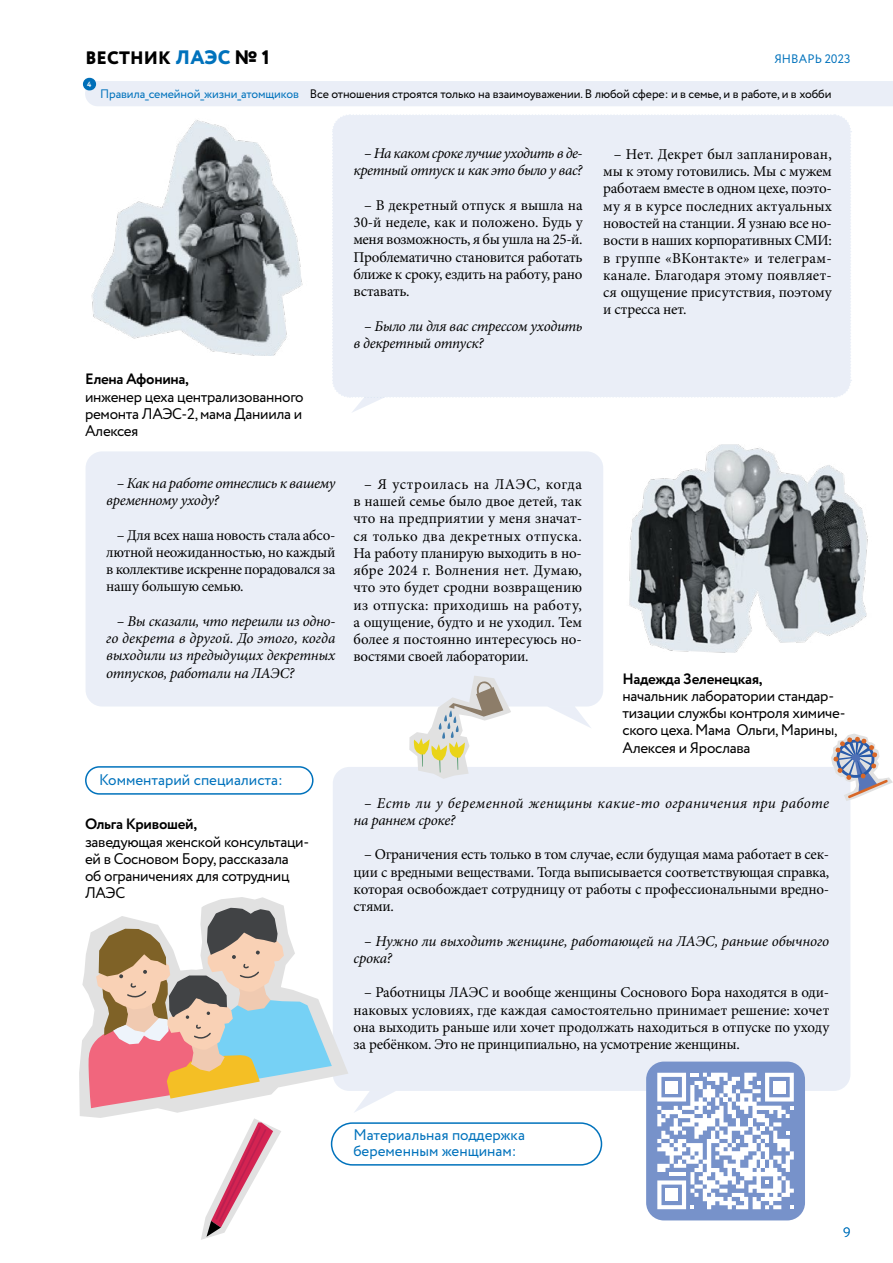
<style>
.page{position:relative;width:893px;height:1263px;background:#fff}
.page>*{position:absolute;margin:0;border:0;box-sizing:border-box;transform-origin:0 0}
.t1{font:800 18px "Circe";letter-spacing:.01em;color:#000}
.t2{font:15px/17.2px "Minion Pro";letter-spacing:-.015em;color:#000;text-align:justify}
.t3{font:italic 15px/17.2px "Minion Pro";letter-spacing:-.02em;color:#000}
.t4{font:15px/17.2px "Circe";letter-spacing:-.02em;color:#000}
.t5{font:italic 15px/17.2px "Minion Pro";letter-spacing:.015em;color:#000}
.t6{font:15px/16.5px "Circe";color:#0072bc}
.t7{font:700 15px "Circe";letter-spacing:-.02em;color:#000}
.t8{font:300 13.5px "Circe";color:#0072bc}
.t9{font:12px "Circe";letter-spacing:-.01em;color:#000}
.t10{font:12px "Circe";letter-spacing:.01em;color:#0072bc}
.t11{font:700 7.5px "Circe";color:#fff}
.s1{font-size:19.5px;color:#0072bc}
.s2{font-size:19.5px}
.s3{color:#0072bc}
</style>
<div class="page">
<div style="left:85px;top:81px;width:808px;height:25px;background:#eaeef7"></div>
<div style="left:83px;top:78px;width:13px;height:12px;background:#006fb8;border-radius:6px"></div>
<div style="left:86px;top:451px;width:517px;height:255px;background:#eaeef7;border-radius:17px"></div>
<div style="left:333px;top:767px;width:517px;height:324px;background:#eaeef7;border-radius:17px"></div>
<img style="left:91px;top:120px;width:212px;height:235px">
<img style="left:629px;top:444px;width:239px;height:208px">
<div style="left:332px;top:114px;width:520px;height:298px;background:#eaeef7"></div>
<svg style="left:547px;top:706px;width:44px;height:22px"></svg>
<svg style="left:355px;top:1091px;width:40px;height:21px"></svg>
<svg style="left:409px;top:676px;width:103px;height:103px"></svg>
<div style="left:85px;top:766px;width:229px;height:29px;border:2px solid #0072bc;border-radius:14px"></div>
<div style="left:331px;top:1122px;width:271px;height:43px;border:2px solid #0072bc;border-radius:21px"></div>
<svg style="left:79px;top:897px;width:269px;height:221px"></svg>
<svg style="left:88px;top:908px;width:244px;height:200px"></svg>
<svg style="left:201px;top:1118px;width:80px;height:122px"></svg>
<svg style="left:831px;top:733px;width:62px;height:68px"></svg>
<div style="left:646px;top:1061px;width:159px;height:159px;background:#7792ca;border-radius:18px"></div>
<svg style="left:657px;top:1073px;width:137px;height:136px"></svg>
<div style="left:666px;top:1081px;width:12px;height:12px;background:#fff"></div>
<div style="left:773px;top:1081px;width:13px;height:12px;background:#fff"></div>
<div style="left:666px;top:1189px;width:12px;height:12px;background:#fff"></div>
<p class="t1" style="left:85px;top:46px;width:186px">ВЕСТНИК <span class="s1">ЛАЭС</span> <span class="s2">№ 1</span></p>
<p class="t10" style="left:774px;top:51px;width:78px">ЯНВАРЬ 2023</p>
<p class="t11" style="left:87px;top:79px;width:6px">4</p>
<p class="t9" style="left:100px;top:86px;width:733px"><span class="s3">Правила_семейной_жизни_атомщиков</span> Все отношения строятся только на взаимоуважении. В любой сфере: и в семье, и в работе, и в хобби</p>
<p class="t3" style="left:353px;top:145px;width:231px;text-align:right">– На каком сроке лучше уходить в де&shy;кретный отпуск и как это было у вас?</p>
<p class="t2" style="left:353px;top:196px;width:231px;text-indent:11px">– В декретный отпуск я вышла на 30-й неделе, как и положено. Будь у меня возможность, я бы ушла на 25-й.<br>Проблематично становится работать ближе к сроку, ездить на работу, рано вставать.</p>
<p class="t3" style="left:353px;top:317px;width:231px;text-indent:11px">– Было ли для вас стрессом уходить в декретный отпуск?</p>
<p class="t2" style="left:603px;top:146px;width:230px;text-indent:11px">– Нет. Декрет был запланирован, мы к этому готовились. Мы с мужем работаем вместе в одном цехе, поэто&shy;му я в курсе последних актуальных новостей на станции. Я узнаю все но&shy;вости в наших корпоративных СМИ: в группе «ВКонтакте» и телеграм&shy;канале. Благодаря этому появляет&shy;ся ощущение присутствия, поэтому и стресса нет.</p>
<p class="t7" style="left:85px;top:369px;width:105px">Елена Афонина,</p>
<p class="t4" style="left:85px;top:388px;width:220px;text-align:justify">инженер цеха централизованного ремонта ЛАЭС-2, мама Даниила и Алексея</p>
<p class="t3" style="left:106px;top:474px;width:231px;text-indent:11px">– Как на работе отнеслись к вашему временному уходу?</p>
<p class="t2" style="left:106px;top:526px;width:231px;text-indent:11px">– Для всех наша новость стала абсо&shy;лютной неожиданностью, но каждый в коллективе искренне порадовался за нашу большую семью.</p>
<p class="t3" style="left:106px;top:612px;width:231px;text-align:justify;text-indent:11px">– Вы сказали, что перешли из одно&shy;го декрета в другой. До этого, когда выходили из предыдущих декретных отпусков, работали на ЛАЭС?</p>
<p class="t6" style="left:99px;top:772px;width:185px">Комментарий специалиста:</p>
<p class="t7" style="left:85px;top:814px;width:114px">Ольга Кривошей,</p>
<p class="t4" style="left:85px;top:833px;width:226px">заведующая женской консультаци&shy;ей в Сосновом Бору, рассказала<br>об ограничениях для сотрудниц<br>ЛАЭС</p>
<p class="t2" style="left:353px;top:475px;width:230px;text-indent:11px">– Я устроилась на ЛАЭС, когда в нашей семье было двое детей, так что на предприятии у меня значат&shy;ся только два декретных отпуска.<br>На работу планирую выходить в но&shy;ябре 2024 г. Волнения нет. Думаю, что это будет сродни возвращению из отпуска: приходишь на работу, а ощущение, будто и не уходил. Тем более я постоянно интересуюсь но&shy;востями своей лаборатории.</p>
<p class="t7" style="left:622px;top:668px;width:142px">Надежда Зеленецкая,</p>
<p class="t4" style="left:622px;top:688px;width:225px">начальник лаборатории стандар&shy;тизации службы контроля химиче&shy;ского цеха. Мама Ольги, Марины,<br>Алексея и Ярослава</p>
<p class="t5" style="left:354px;top:794px;width:477px;text-indent:11px">– Есть ли у беременной женщины какие-то ограничения при работе на раннем сроке?</p>
<p class="t2" style="left:354px;top:846px;width:477px;text-indent:11px">– Ограничения есть только в том случае, если будущая мама работает в сек&shy;ции с вредными веществами. Тогда выписывается соответствующая справка, которая освобождает сотрудницу от работы с профессиональными вредно&shy;стями.</p>
<p class="t3" style="left:354px;top:932px;width:477px;text-indent:11px">– Нужно ли выходить женщине, работающей на ЛАЭС, раньше обычного срока?</p>
<p class="t2" style="left:354px;top:984px;width:477px;text-indent:11px">– Работницы ЛАЭС и вообще женщины Соснового Бора находятся в оди&shy;наковых условиях, где каждая самостоятельно принимает решение: хочет она выходить раньше или хочет продолжать находиться в отпуске по уходу за ребёнком. Это не принципиально, на усмотрение женщины.</p>
<p class="t6" style="left:353px;top:1127px;width:173px">Материальная поддержка беременным женщинам:</p>
<p class="t8" style="left:843px;top:1224px;width:9px">9</p>
</div>
